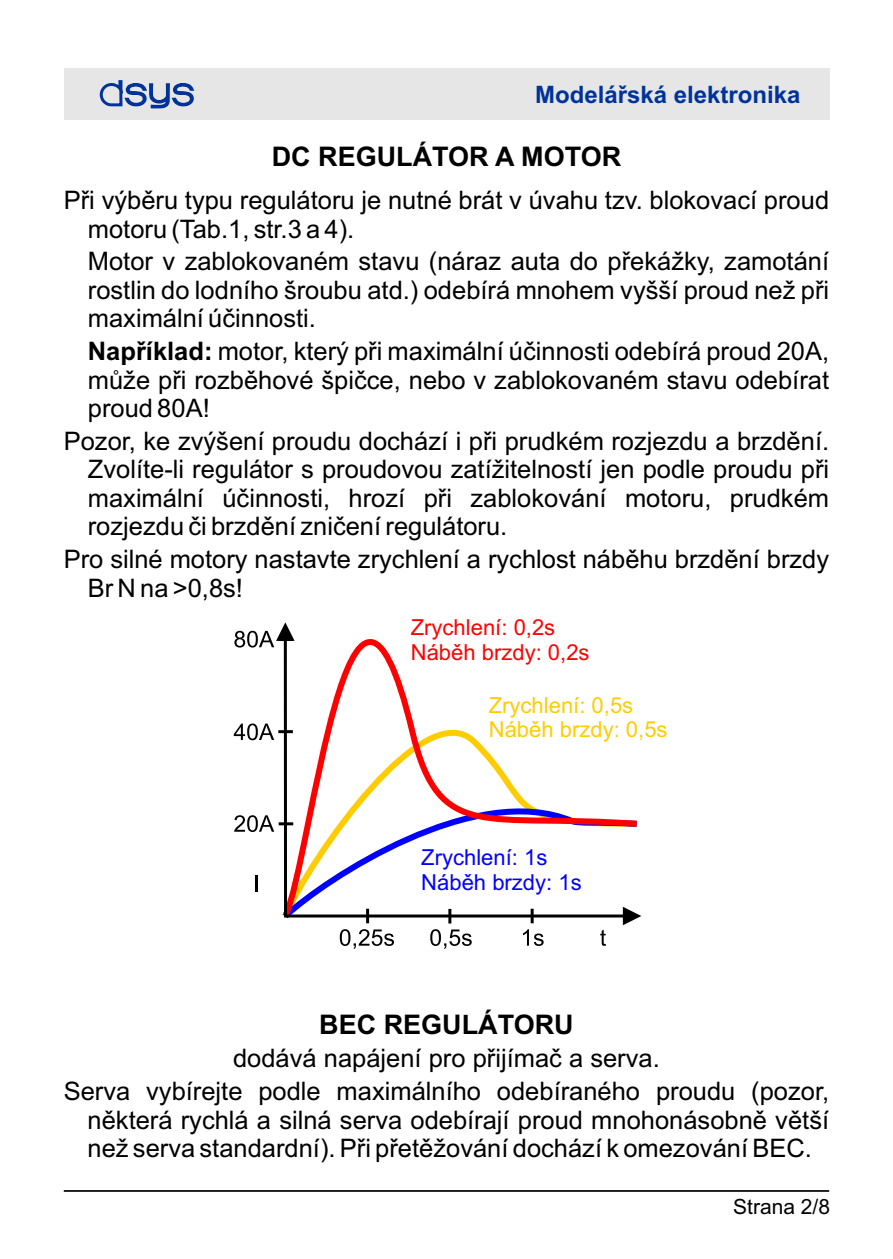
<style>
.page{position:relative;width:893px;height:1259px;background:#fff}
.page>*{position:absolute;margin:0;border:0;box-sizing:border-box;transform-origin:0 0}
.t1{font:700 27px "Arial";color:#000}
.t2{font:25.5px/28.5px "Arial";color:#000}
.t3{font:700 24px "Arial";color:#039}
.t4{font:21.9px/24.6px "Arial";color:#f00}
.t5{font:21.9px/24.6px "Arial";color:#fc0}
.t6{font:21.9px/24.6px "Arial";color:#00f}
.t7{font:21px "Arial";color:#000}
.s1{font-weight:700}
</style>
<div class="page">
<div style="left:64px;top:68px;width:765px;height:51px;background:#e6e6e6"></div>
<svg style="left:99px;top:80px;width:96px;height:29px"></svg>
<svg style="left:234px;top:815px;width:40px;height:17px"></svg>
<svg style="left:234px;top:723px;width:40px;height:17px"></svg>
<hr style="left:279px;top:822px;width:14px;height:3px;background:#000">
<hr style="left:278px;top:730px;width:15px;height:3px;background:#000">
<svg style="left:523px;top:929px;width:21px;height:17px"></svg>
<svg style="left:430px;top:929px;width:42px;height:20px"></svg>
<svg style="left:340px;top:929px;width:54px;height:20px"></svg>
<hr style="left:531px;top:908px;width:3px;height:15px;background:#000">
<hr style="left:448px;top:909px;width:3px;height:14px;background:#000">
<hr style="left:366px;top:908px;width:3px;height:15px;background:#000">
<svg style="left:623px;top:915px;width:18px;height:10px"></svg>
<svg style="left:282px;top:639px;width:358px;height:280px"></svg>
<svg style="left:234px;top:622px;width:61px;height:25px"></svg>
<svg style="left:600px;top:929px;width:6px;height:17px"></svg>
<hr style="left:255px;top:875px;width:3px;height:16px;background:#000">
<hr style="left:64px;top:1190px;width:765px;height:1px;background:#000">
<p class="t3" style="left:535px;top:86px;width:267px">Modeláøská elektronika</p>
<p class="t1" style="left:272px;top:146px;width:351px">DC REGULÁTOR A MOTOR</p>
<p class="t2" style="left:88px;top:188px;width:743px;text-indent:-24px">Pøi výbìru typu regulátoru je nutné brát v úvahu tzv. blokovací proud motoru (Tab.1, str.3 a 4).</p>
<p class="t2" style="left:88px;top:249px;width:743px;text-align:justify">Motor v zablokovaném stavu (náraz auta do pøekážky, zamotání rostlin do lodního šroubu atd.) odebírá mnohem vyšší proud než pøi maximální úèinnosti.</p>
<p class="t2" style="left:88px;top:339px;width:743px;text-align:justify"><span class="s1">Napøíklad:</span> motor, který pøi maximální úèinnosti odebírá proud 20A, mùže pøi rozbìhové špièce, nebo v zablokovaném stavu odebírat proud 80A!</p>
<p class="t2" style="left:88px;top:429px;width:743px;text-align:justify;text-indent:-24px">Pozor, ke zvýšení proudu dochází i pøi prudkém rozjezdu a brzdìní.<br>Zvolíte-li regulátor s proudovou zatížitelností jen podle proudu pøi maximální úèinnosti, hrozí pøi zablokování motoru, prudkém rozjezdu èi brzdìní znièení regulátoru.</p>
<p class="t2" style="left:88px;top:547px;width:743px;text-indent:-24px">Pro silné motory nastavte zrychlení a rychlost nábìhu brzdìní brzdy<br>Br N na &gt;0,8s!</p>
<p class="t4" style="left:411px;top:617px;width:180px">Zrychlení: 0,2s<br>Nábìh brzdy: 0,2s</p>
<p class="t5" style="left:489px;top:695px;width:180px">Zrychlení: 0,5s<br>Nábìh brzdy: 0,5s</p>
<p class="t6" style="left:421px;top:847px;width:162px">Zrychlení: 1s<br>Nábìh brzdy: 1s</p>
<p class="t1" style="left:319px;top:1014px;width:256px">BEC REGULÁTORU</p>
<p class="t2" style="left:64px;top:1044px;width:767px;line-height:32.7px;text-align:center">dodává napájení pro pøijímaè a serva.<br>Serva vybírejte podle maximálního odebíraného proudu (pozor,</p>
<p class="t2" style="left:88px;top:1107px;width:743px">nìkterá rychlá a silná serva odebírají proud mnohonásobnì vìtší než serva standardní). Pøi pøetìžování dochází k omezování BEC.</p>
<p class="t7" style="left:733px;top:1199px;width:98px">Strana 2/8</p>
</div>
